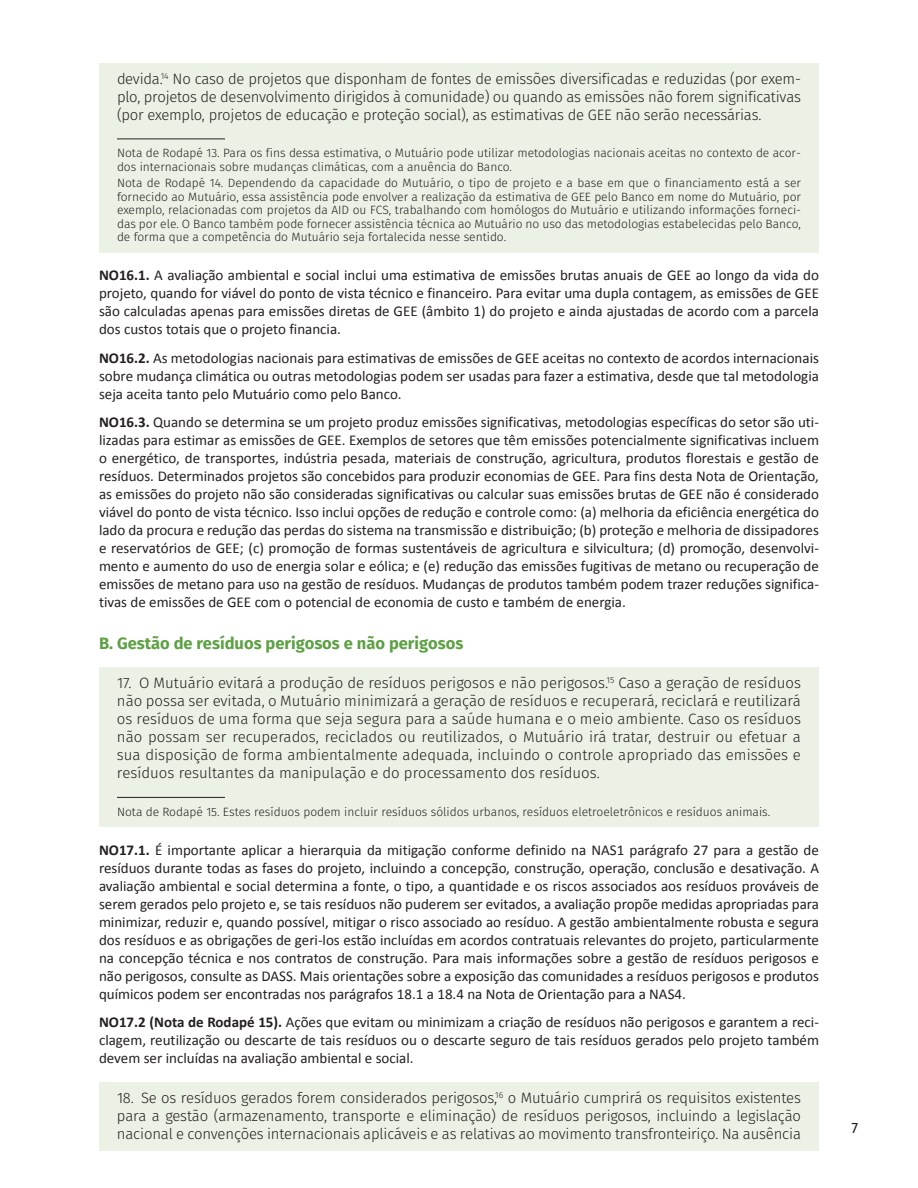
<style>
.page{position:relative;width:918px;height:1188px;background:#fff}
.page>*{position:absolute;margin:0;border:0;box-sizing:border-box;transform-origin:0 0}
.t1{font:700 16.5px "Fira Sans";color:#5da144}
.t2{font:15px/18px "Calibri";color:#231f20;text-align:justify}
.t3{font:300 15px/18px "Fira Sans";letter-spacing:-.01em;color:#231f20;text-align:justify}
.t4{font:15px "Fira Sans";color:#231f20}
.t5{font:300 12px/13.5px "Fira Sans";color:#231f20}
.s1{font-weight:700}
</style>
<div class="page">
<div style="left:99px;top:63px;width:720px;height:69px;background:#ecf1e6"></div>
<div style="left:99px;top:130px;width:720px;height:52px;background:#ecf1e6"></div>
<hr style="left:117px;top:139px;width:108px;height:1px;background:#231f20">
<div style="left:99px;top:169px;width:720px;height:84px;background:#ecf1e6"></div>
<div style="left:99px;top:668px;width:720px;height:122px;background:#ecf1e6"></div>
<div style="left:99px;top:788px;width:720px;height:39px;background:#ecf1e6"></div>
<hr style="left:117px;top:797px;width:108px;height:1px;background:#231f20">
<div style="left:99px;top:1082px;width:720px;height:69px;background:#ecf1e6"></div>
<p class="t3" style="left:117px;top:71px;width:686px">devida.<sup>14</sup> No caso de projetos que disponham de fontes de emissões diversificadas e reduzidas (por exem&shy;plo, projetos de desenvolvimento dirigidos à comunidade) ou quando as emissões não forem significativas (por exemplo, projetos de educação e proteção social), as estimativas de GEE não serão necessárias.</p>
<p class="t5" style="left:117px;top:147px;width:685px">Nota de Rodapé 13. Para os fins dessa estimativa, o Mutuário pode utilizar metodologias nacionais aceitas no contexto de acor&shy;dos internacionais sobre mudanças climáticas, com a anuência do Banco.</p>
<p class="t5" style="left:117px;top:177px;width:686px;text-align:justify">Nota de Rodapé 14. Dependendo da capacidade do Mutuário, o tipo de projeto e a base em que o financiamento está a ser fornecido ao Mutuário, essa assistência pode envolver a realização da estimativa de GEE pelo Banco em nome do Mutuário, por exemplo, relacionadas com projetos da AID ou FCS, trabalhando com homólogos do Mutuário e utilizando informações forneci&shy;das por ele. O Banco também pode fornecer assistência técnica ao Mutuário no uso das metodologias estabelecidas pelo Banco, de forma que a competência do Mutuário seja fortalecida nesse sentido.</p>
<p class="t2" style="left:99px;top:266px;width:721px"><span class="s1">NO16.1.</span> A avaliação ambiental e social inclui uma estimativa de emissões brutas anuais de GEE ao longo da vida do projeto, quando for viável do ponto de vista técnico e financeiro. Para evitar uma dupla contagem, as emissões de GEE são calculadas apenas para emissões diretas de GEE (âmbito 1) do projeto e ainda ajustadas de acordo com a parcela dos custos totais que o projeto financia.</p>
<p class="t2" style="left:99px;top:348px;width:721px"><span class="s1">NO16.2.</span> As metodologias nacionais para estimativas de emissões de GEE aceitas no contexto de acordos internacionais sobre mudança climática ou outras metodologias podem ser usadas para fazer a estimativa, desde que tal metodologia seja aceita tanto pelo Mutuário como pelo Banco.</p>
<p class="t2" style="left:99px;top:413px;width:722px"><span class="s1">NO16.3.</span> Quando se determina se um projeto produz emissões significativas, metodologias específicas do setor são uti&shy;lizadas para estimar as emissões de GEE. Exemplos de setores que têm emissões potencialmente significativas incluem o energético, de transportes, indústria pesada, materiais de construção, agricultura, produtos florestais e gestão de resíduos. Determinados projetos são concebidos para produzir economias de GEE. Para fins desta Nota de Orientação, as emissões do projeto não são consideradas significativas ou calcular suas emissões brutas de GEE não é considerado viável do ponto de vista técnico. Isso inclui opções de redução e controle como: (a) melhoria da eficiência energética do lado da procura e redução das perdas do sistema na transmissão e distribuição; (b) proteção e melhoria de dissipadores e reservatórios de GEE; (c) promoção de formas sustentáveis de agricultura e silvicultura; (d) promoção, desenvolvi&shy;mento e aumento do uso de energia solar e eólica; e (e) redução das emissões fugitivas de metano ou recuperação de emissões de metano para uso na gestão de resíduos. Mudanças de produtos também podem trazer reduções significa&shy;tivas de emissões de GEE com o potencial de economia de custo e também de energia.</p>
<p class="t1" style="left:99px;top:632px;width:366px">B. Gestão de resíduos perigosos e não perigosos</p>
<p class="t3" style="left:117px;top:675px;width:686px">17. O Mutuário evitará a produção de resíduos perigosos e não perigosos.<sup>15</sup> Caso a geração de resíduos não possa ser evitada, o Mutuário minimizará a geração de resíduos e recuperará, reciclará e reutilizará os resíduos de uma forma que seja segura para a saúde humana e o meio ambiente. Caso os resíduos não possam ser recuperados, reciclados ou reutilizados, o Mutuário irá tratar, destruir ou efetuar a sua disposição de forma ambientalmente adequada, incluindo o controle apropriado das emissões e resíduos resultantes da manipulação e do processamento dos resíduos.</p>
<p class="t5" style="left:117px;top:806px;width:655px">Nota de Rodapé 15. Estes resíduos podem incluir resíduos sólidos urbanos, resíduos eletroeletrônicos e resíduos animais.</p>
<p class="t2" style="left:99px;top:840px;width:722px"><span class="s1">NO17.1.</span> É importante aplicar a hierarquia da mitigação conforme definido na NAS1 parágrafo 27 para a gestão de resíduos durante todas as fases do projeto, incluindo a concepção, construção, operação, conclusão e desativação. A avaliação ambiental e social determina a fonte, o tipo, a quantidade e os riscos associados aos resíduos prováveis de serem gerados pelo projeto e, se tais resíduos não puderem ser evitados, a avaliação propõe medidas apropriadas para minimizar, reduzir e, quando possível, mitigar o risco associado ao resíduo. A gestão ambientalmente robusta e segura dos resíduos e as obrigações de geri-los estão incluídas em acordos contratuais relevantes do projeto, particularmente na concepção técnica e nos contratos de construção. Para mais informações sobre a gestão de resíduos perigosos e não perigosos, consulte as DASS. Mais orientações sobre a exposição das comunidades a resíduos perigosos e produtos químicos podem ser encontradas nos parágrafos 18.1 a 18.4 na Nota de Orientação para a NAS4.</p>
<p class="t2" style="left:99px;top:1013px;width:722px"><span class="s1">NO17.2 (Nota de Rodapé 15).</span> Ações que evitam ou minimizam a criação de resíduos não perigosos e garantem a reci&shy;clagem, reutilização ou descarte de tais resíduos ou o descarte seguro de tais resíduos gerados pelo projeto também devem ser incluídas na avaliação ambiental e social.</p>
<p class="t3" style="left:117px;top:1090px;width:686px">18. Se os resíduos gerados forem considerados perigosos,<sup>16</sup> o Mutuário cumprirá os requisitos existentes para a gestão (armazenamento, transporte e eliminação) de resíduos perigosos, incluindo a legislação nacional e convenções internacionais aplicáveis e as relativas ao movimento transfronteiriço. Na ausência</p>
<p class="t4" style="left:851px;top:1118px;width:8px">7</p>
</div>
